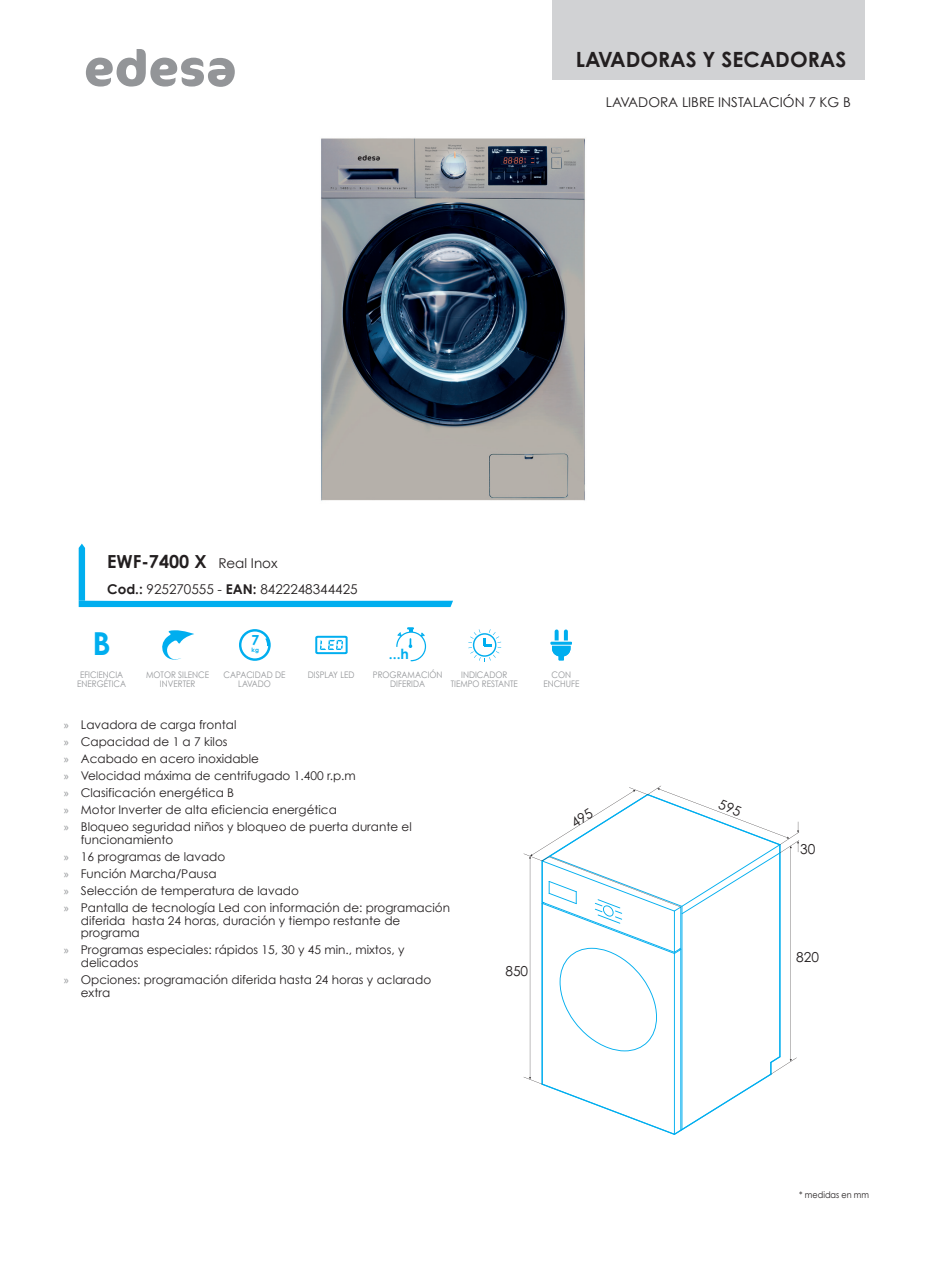
<style>
.page{position:relative;width:936px;height:1263px;background:#fff}
.page>*{position:absolute;margin:0;border:0;box-sizing:border-box;transform-origin:0 0}
.t1{font:700 31.65px "Century Gothic Pro";color:#00aeef}
.t2{font:700 21px "Century Gothic Pro";color:#231f20}
.t3{font:700 18px "Century Gothic";color:#231f20}
.t4{font:700 13.95px "Century Gothic Pro";color:#00aeef}
.t5{font:700 13.8px "Century Gothic Pro";color:#00aeef}
.t6{font:13.65px "Century Gothic";color:#231f20}
.t7{font:13.5px "Century Gothic";color:#231f20}
.t8{font:12px/17px "Century Gothic";color:#231f20}
.t9{font:9px/9px "Century Gothic";color:#939598;text-align:center;scale:.9 1}
.t10{font:9px "Century Gothic";color:#231f20;scale:.9 1}
.t11{font:700 6px "Century Gothic Pro";color:#00aeef}
.s1{font-weight:400;font-size:13.5px}
.s2{font-weight:700}
.s3{font-family:"Myriad Pro";color:#939598}
</style>
<div class="page">
<svg style="left:86px;top:49px;width:149px;height:38px"></svg>
<svg style="left:79px;top:544px;width:374px;height:63px"></svg>
<img style="left:321px;top:138px;width:264px;height:363px">
<svg style="left:550px;top:629px;width:22px;height:31px"></svg>
<svg style="left:468px;top:629px;width:33px;height:33px"></svg>
<svg style="left:396px;top:627px;width:30px;height:34px"></svg>
<svg style="left:315px;top:636px;width:32px;height:18px"></svg>
<svg style="left:239px;top:629px;width:32px;height:32px"></svg>
<svg style="left:162px;top:630px;width:32px;height:30px"></svg>
<div style="left:552px;top:0;width:313px;height:80px;background:#d1d2d4"></div>
<svg style="left:523px;top:786px;width:276px;height:349px"></svg>
<h2 class="t2" style="left:576px;top:46px;width:272px">LAVADORAS Y SECADORAS</h2>
<p class="t7" style="left:606px;top:94px;width:246px">LAVADORA LIBRE INSTALACIÓN 7 KG B</p>
<h3 class="t3" style="left:107px;top:550px;width:172px">EWF-7400 X <span class="s1">Real Inox</span></h3>
<p class="t7" style="left:107px;top:581px;width:252px"><span class="s2">Cod.:</span> 925270555 - <span class="s2">EAN:</span> 8422248344425</p>
<h1 class="t1" style="left:92px;top:624px;width:20px">B</h1>
<p class="t5" style="left:251px;top:631px;width:9px">7</p>
<p class="t11" style="left:252px;top:646px;width:9px">kg</p>
<p class="t4" style="left:389px;top:645px;width:22px">...h</p>
<p class="t9" style="left:77px;top:670px;width:56px">EFICIENCIA<br>ENERGÉTICA</p>
<p class="t9" style="left:373px;top:670px;width:79px">PROGRAMACIÓN<br>DIFERIDA</p>
<p class="t9" style="left:451px;top:670px;width:76px">INDICADOR<br>TIEMPO RESTANTE</p>
<p class="t9" style="left:146px;top:670px;width:72px">MOTOR SILENCE<br>INVERTER</p>
<p class="t9" style="left:223px;top:670px;width:70px">CAPACIDAD DE<br>LAVADO</p>
<p class="t9" style="left:308px;top:670px;width:53px">DISPLAY LED</p>
<p class="t9" style="left:543px;top:670px;width:42px">CON<br>ENCHUFE</p>
<p class="t8" style="left:64px;top:716px;width:349px"><span class="s3">»</span> Lavadora de carga frontal<br><span class="s3">»</span> Capacidad de 1 a 7 kilos<br><span class="s3">»</span> Acabado en acero inoxidable<br><span class="s3">»</span> Velocidad máxima de centrifugado 1.400 r.p.m<br><span class="s3">»</span> Clasificación energética B<br><span class="s3">»</span> Motor Inverter de alta eficiencia energética<br><span class="s3">»</span> Bloqueo seguridad niños y bloqueo de puerta durante el</p>
<p class="t8" style="left:64px;top:831px;width:388px;text-indent:17px">funcionamiento<br><span class="s3">»</span> 16 programas de lavado<br><span class="s3">»</span> Función Marcha/Pausa<br><span class="s3">»</span> Selección de temperatura de lavado<br><span class="s3">»</span> Pantalla de tecnología Led con información de: programación</p>
<p class="t8" style="left:81px;top:914px;width:321px;line-height:12.8px">diferida hasta 24 horas, duración y tiempo restante de programa</p>
<p class="t8" style="left:81px;top:943px;width:325px;line-height:12.8px;text-indent:-17px"><span class="s3">»</span> Programas especiales: rápidos 15, 30 y 45 min., mixtos, y delicados</p>
<p class="t8" style="left:81px;top:973px;width:352px;line-height:12.8px;text-indent:-17px"><span class="s3">»</span> Opciones: programación diferida hasta 24 horas y aclarado extra</p>
<p class="t6" style="left:505px;top:963px;width:24px">850</p>
<p class="t6" style="left:800px;top:840px;width:17px">30</p>
<p class="t6" style="left:796px;top:949px;width:24px">820</p>
<p class="t10" style="left:799px;top:1189px;width:79px">* medidas en mm</p>
</div>
